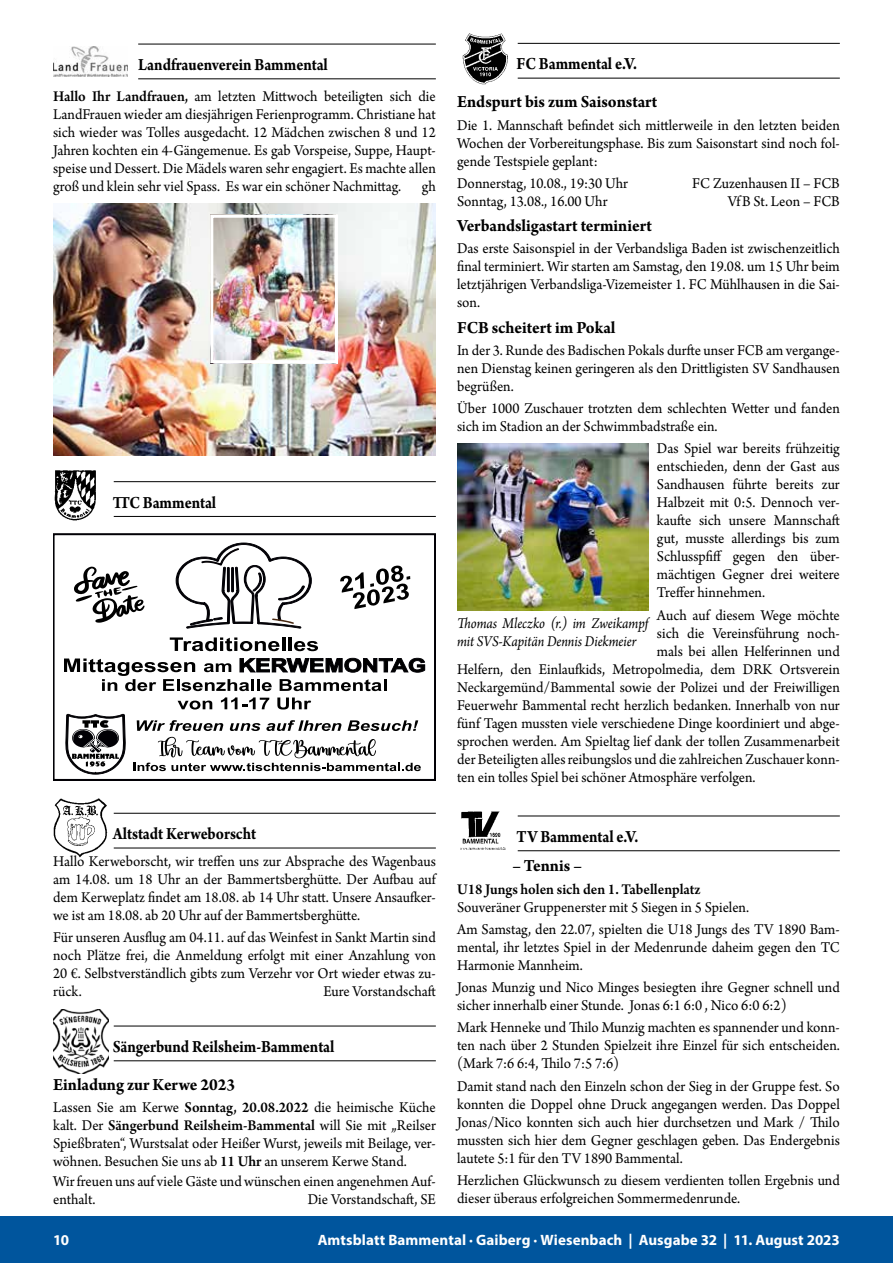
<style>
.page{position:relative;width:893px;height:1263px;background:#fff}
.page>*{position:absolute;margin:0;border:0;box-sizing:border-box;transform-origin:0 0}
.t1{font:700 18px/38px "Arno Pro";letter-spacing:-.005em;color:#000;scale:.88 1}
.t2{font:700 18px "Arno Pro";letter-spacing:-.005em;color:#000;scale:.95 1}
.t3{font:15.75px/18px "Arno Pro";color:#000;text-align:justify;scale:.95 1}
.t4{font:italic 15.75px/18px "Arno Pro";color:#000;scale:.9 1}
.t5{font:600 15.75px "Arno Pro";letter-spacing:-.005em;color:#000;scale:.95 1}
.t6{font:700 15px "Myriad Pro";letter-spacing:.005em;color:#fff}
.s1{font-weight:600}
</style>
<div class="page">
<div style="left:0;top:1216px;width:893px;height:47px;background:#00559d"></div>
<hr style="left:518px;top:43px;width:322px;height:1px;background:#000">
<hr style="left:518px;top:78px;width:322px;height:1px;background:#000">
<hr style="left:518px;top:816px;width:322px;height:1px;background:#000">
<hr style="left:518px;top:850px;width:322px;height:1px;background:#000">
<img style="left:457px;top:444px;width:191px;height:166px">
<img style="left:462px;top:33px;width:46px;height:52px">
<img style="left:460px;top:811px;width:46px;height:39px">
<hr style="left:138px;top:44px;width:298px;height:1px;background:#000">
<hr style="left:138px;top:78px;width:298px;height:1px;background:#000">
<hr style="left:114px;top:481px;width:322px;height:1px;background:#000">
<hr style="left:114px;top:516px;width:322px;height:1px;background:#000">
<hr style="left:114px;top:813px;width:322px;height:1px;background:#000">
<hr style="left:114px;top:848px;width:322px;height:1px;background:#000">
<hr style="left:114px;top:1026px;width:322px;height:1px;background:#000">
<hr style="left:114px;top:1060px;width:322px;height:1px;background:#000">
<img style="left:53px;top:203px;width:383px;height:253px">
<svg style="left:53px;top:534px;width:383px;height:246px"></svg>
<img style="left:53px;top:47px;width:75px;height:30px">
<img style="left:54px;top:470px;width:42px;height:51px">
<img style="left:53px;top:798px;width:55px;height:60px">
<img style="left:53px;top:1009px;width:55px;height:64px">
<img style="left:214px;top:219px;width:120px;height:140px">
<div style="left:210px;top:215px;width:128px;height:148px;border:3px solid #fff"></div>
<p class="t1" style="left:138px;top:46px;width:217px">Landfrauenverein Bammental</p>
<p class="t3" style="left:53px;top:88px;width:404px"><span class="s1">Hallo Ihr Landfrauen,</span> am letzten Mittwoch beteiligten sich die LandFrauen wieder am diesjährigen Ferienprogramm. Christiane hat sich wieder was Tolles ausgedacht. 12 Mädchen zwischen 8 und 12<br>Jahren kochten ein 4-Gängemenue. Es gab Vorspeise, Suppe, Haupt&shy;speise und Dessert. Die Mädels waren sehr engagiert. Es machte allen groß und klein sehr viel Spass. Es war ein schöner Nachmittag.</p>
<p class="t3" style="left:422px;top:178px;width:16px">gh</p>
<p class="t1" style="left:113px;top:484px;width:119px">TTC Bammental</p>
<p class="t1" style="left:113px;top:816px;width:165px">Altstadt Kerweborscht</p>
<p class="t3" style="left:53px;top:853px;width:404px">Hallo Kerweborscht, wir treffen uns zur Absprache des Wagenbaus am 14.08. um 18 Uhr an der Bammertsberghütte. Der Aufbau auf dem Kerweplatz findet am 18.08. ab 14 Uhr statt. Unsere Ansaufker&shy;we ist am 18.08. ab 20 Uhr auf der Bammertsberghütte.</p>
<p class="t3" style="left:53px;top:929px;width:404px">Für unseren Ausflug am 04.11. auf das Weinfest in Sankt Martin sind noch Plätze frei, die Anmeldung erfolgt mit einer Anzahlung von 20 €. Selbstverständlich gibts zum Verzehr vor Ort wieder etwas zu&shy;rück.</p>
<p class="t3" style="left:323px;top:983px;width:120px">Eure Vorstandschaft</p>
<p class="t1" style="left:53px;top:1028px;width:321px;text-indent:60px">Sängerbund Reilsheim-Bammental<br>Einladung zur Kerwe 2023</p>
<p class="t3" style="left:53px;top:1099px;width:404px">Lassen Sie am Kerwe <span class="s1">Sonntag, 20.08.2022</span> die heimische Küche kalt. Der <span class="s1">Sängerbund Reilsheim-Bammental</span> will Sie mit „Reilser Spießbraten“, Wurstsalat oder Heißer Wurst, jeweils mit Beilage, ver&shy;wöhnen. Besuchen Sie uns ab <span class="s1">11 Uhr</span> an unserem Kerwe Stand.</p>
<p class="t3" style="left:53px;top:1173px;width:404px">Wir freuen uns auf viele Gäste und wünschen einen angenehmen Auf&shy;enthalt.</p>
<p class="t3" style="left:308px;top:1191px;width:136px">Die Vorstandschaft, SE</p>
<p class="t1" style="left:457px;top:46px;width:229px;text-indent:60px">FC Bammental e.V.<br>Endspurt bis zum Saisonstart</p>
<p class="t3" style="left:457px;top:117px;width:404px">Die 1. Mannschaft befindet sich mittlerweile in den letzten beiden Wochen der Vorbereitungsphase. Bis zum Saisonstart sind noch fol&shy;gende Testspiele geplant:</p>
<p class="t3" style="left:457px;top:175px;width:182px">Donnerstag, 10.08., 19:30 Uhr</p>
<p class="t3" style="left:692px;top:175px;width:157px">FC Zuzenhausen II – FCB</p>
<p class="t3" style="left:457px;top:193px;width:160px">Sonntag, 13.08., 16.00 Uhr</p>
<p class="t3" style="left:728px;top:193px;width:120px">Vf B St. Leon – FCB</p>
<p class="t2" style="left:457px;top:215px;width:207px">Verbandsligastart terminiert</p>
<p class="t3" style="left:457px;top:240px;width:404px">Das erste Saisonspiel in der Verbandsliga Baden ist zwischenzeitlich final terminiert. Wir starten am Samstag, den 19.08. um 15 Uhr beim letztjährigen Verbandsliga-Vizemeister 1. FC Mühlhausen in die Sai&shy;son.</p>
<p class="t2" style="left:457px;top:317px;width:168px">FCB scheitert im Pokal</p>
<p class="t3" style="left:457px;top:342px;width:404px">In der 3. Runde des Badischen Pokals durfte unser FCB am vergange&shy;nen Dienstag keinen geringeren als den Drittligisten SV Sandhausen begrüßen.</p>
<p class="t3" style="left:457px;top:400px;width:404px">Über 1000 Zuschauer trotzten dem schlechten Wetter und fanden sich im Stadion an der Schwimmbadstraße ein.</p>
<p class="t3" style="left:657px;top:440px;width:194px">Das Spiel war bereits frühzeitig entschieden, denn der Gast aus Sandhausen führte bereits zur Halbzeit mit 0:5. Dennoch ver&shy;kaufte sich unsere Mannschaft gut, musste allerdings bis zum Schlusspfiff gegen den über&shy;mächtigen Gegner drei weitere Treffer hinnehmen.</p>
<p class="t3" style="left:657px;top:607px;width:194px">Auch auf diesem Wege möchte</p>
<p class="t3" style="left:657px;top:625px;width:194px">sich die Vereinsführung noch-</p>
<p class="t3" style="left:657px;top:643px;width:194px">mals bei allen Helferinnen und</p>
<p class="t3" style="left:457px;top:661px;width:404px">Helfern, den Einlaufkids, Metropolmedia, dem DRK Ortsverein</p>
<p class="t3" style="left:457px;top:679px;width:404px">Neckargemünd/Bammental sowie der Polizei und der Freiwilligen</p>
<p class="t3" style="left:457px;top:697px;width:404px">Feuerwehr Bammental recht herzlich bedanken. Innerhalb von nur</p>
<p class="t3" style="left:457px;top:715px;width:404px">fünf Tagen mussten viele verschiedene Dinge koordiniert und abge-</p>
<p class="t3" style="left:457px;top:733px;width:404px">sprochen werden. Am Spieltag lief dank der tollen Zusammenarbeit</p>
<p class="t3" style="left:457px;top:751px;width:404px">der Beteiligten alles reibungslos und die zahlreichen Zuschauer konn-</p>
<p class="t3" style="left:457px;top:769px;width:316px">ten ein tolles Spiel bei schöner Atmosphäre verfolgen.</p>
<p class="t4" style="left:457px;top:615px;width:214px">Thomas Mleczko (r.) im Zweikampf mit SVS-Kapitän Dennis Diekmeier</p>
<p class="t1" style="left:517px;top:818px;width:140px">TV Bammental e.V.</p>
<p class="t2" style="left:512px;top:855px;width:75px">– Tennis –</p>
<p class="t5" style="left:457px;top:880px;width:258px">U18 Jungs holen sich den 1. Tabellenplatz</p>
<p class="t3" style="left:457px;top:897px;width:404px;line-height:22.2px">Souveräner Gruppenerster mit 5 Siegen in 5 Spielen.<br>Am Samstag, den 22.07, spielten die U18 Jungs des TV 1890 Bam-</p>
<p class="t3" style="left:457px;top:939px;width:404px">mental, ihr letztes Spiel in der Medenrunde daheim gegen den TC<br>Harmonie Mannheim.</p>
<p class="t3" style="left:457px;top:979px;width:404px">Jonas Munzig und Nico Minges besiegten ihre Gegner schnell und sicher innerhalb einer Stunde. Jonas 6:1 6:0 , Nico 6:0 6:2)</p>
<p class="t3" style="left:457px;top:1019px;width:404px">Mark Henneke und Thilo Munzig machten es spannender und konn&shy;ten nach über 2 Stunden Spielzeit ihre Einzel für sich entscheiden. (Mark 7:6 6:4, Thilo 7:5 7:6)</p>
<p class="t3" style="left:457px;top:1078px;width:404px">Damit stand nach den Einzeln schon der Sieg in der Gruppe fest. So konnten die Doppel ohne Druck angegangen werden. Das Doppel Jonas/Nico konnten sich auch hier durchsetzen und Mark / Thilo mussten sich hier dem Gegner geschlagen geben. Das Endergebnis lautete 5:1 für den TV 1890 Bammental.</p>
<p class="t3" style="left:457px;top:1172px;width:404px">Herzlichen Glückwunsch zu diesem verdienten tollen Ergebnis und dieser überaus erfolgreichen Sommermedenrunde.</p>
<p class="t6" style="left:53px;top:1230px;width:18px">10</p>
<p class="t6" style="left:318px;top:1230px;width:524px">Amtsblatt Bammental · Gaiberg · Wiesenbach | Ausgabe 32 | 11. August 2023</p>
</div>
